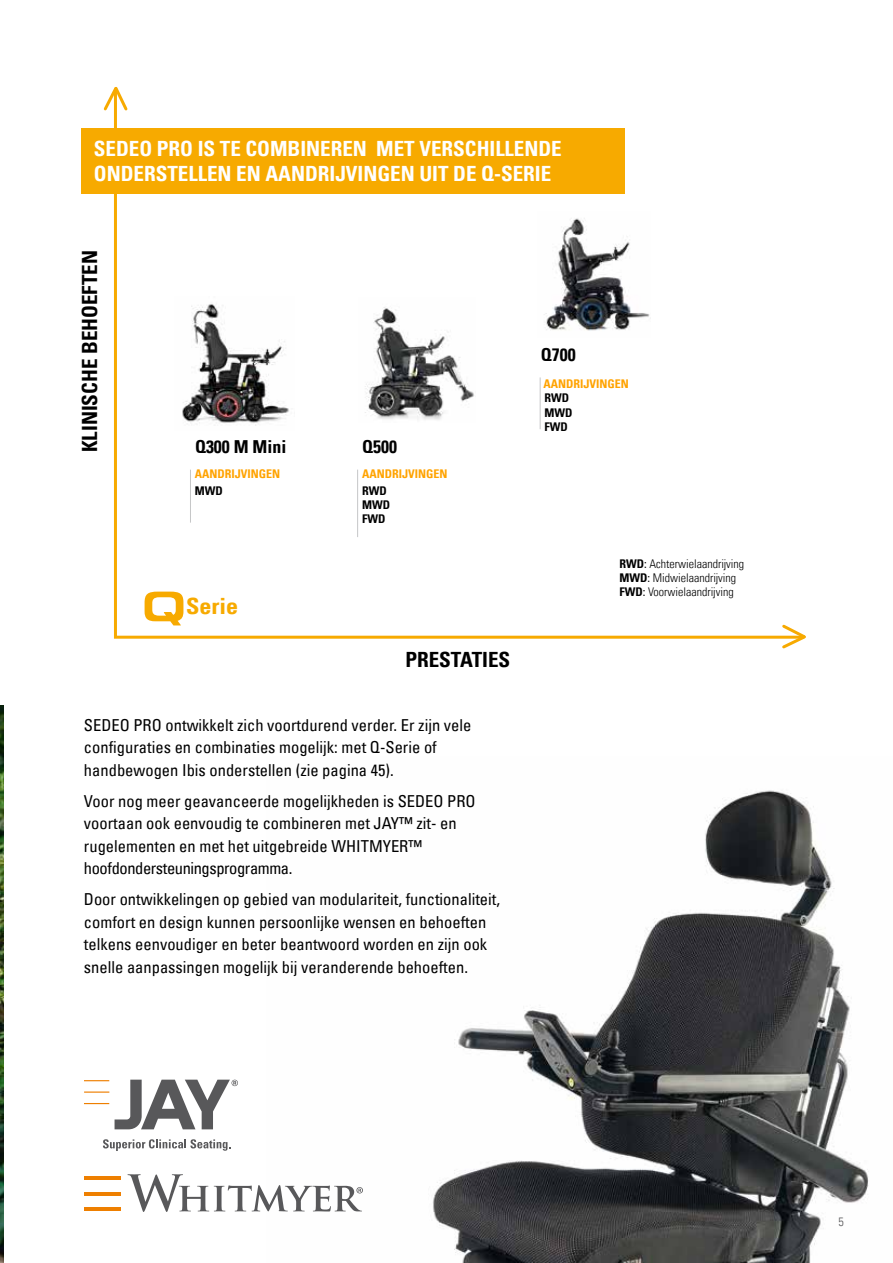
<style>
.page{position:relative;width:893px;height:1263px;background:#fff}
.page>*{position:absolute;margin:0;border:0;box-sizing:border-box;transform-origin:0 0}
.t1{font:22.35px "Univers Com 67 Bold Cond";color:#f7aa00;scale:1.07 1}
.t2{font:21px/25.2px "Univers Com 67 Bold Cond";color:#fff}
.t3{font:21px "Univers Com 67 Bold Cond";color:#000}
.t4{font:17.85px "Univers Com 67 Bold Cond";color:#000}
.t5{font:condensed 16.5px/22.5px "Univers Com 57";color:#000}
.t6{font:12px/14.4px "Univers Com 47 Light Cond";color:#000}
.t7{font:12px "Univers Com 67 Bold Cond";color:#ffa300}
.t8{font:12px/14.4px "Univers Com 67 Bold Cond";color:#000}
.t9{font:12px "Univers Com 47 Light Cond";color:#58585a}
.s1{font-family:"Univers Com 67 Bold Cond"}
.s2{font-family:"Univers Com 57";font-stretch:condensed}
</style>
<div class="page">
<img style="left:0;top:706px;width:4px;height:557px">
<img style="left:433px;top:790px;width:436px;height:473px">
<svg style="left:112px;top:113px;width:668px;height:526px"></svg>
<svg style="left:103px;top:87px;width:25px;height:26px"></svg>
<svg style="left:780px;top:624px;width:26px;height:25px"></svg>
<div style="left:81px;top:128px;width:543px;height:65px;background:#f7aa00"></div>
<hr style="left:84px;top:1091px;width:25px;height:2px;background:#ee7f00">
<svg style="left:84px;top:1103px;width:25px;height:1px"></svg>
<svg style="left:84px;top:1080px;width:25px;height:1px"></svg>
<svg style="left:115px;top:1080px;width:123px;height:49px"></svg>
<svg style="left:103px;top:1139px;width:127px;height:12px"></svg>
<hr style="left:84px;top:1192px;width:36px;height:3px;background:#ee7f00">
<hr style="left:84px;top:1208px;width:36px;height:3px;background:#ee7f00">
<hr style="left:84px;top:1176px;width:36px;height:3px;background:#ee7f00">
<svg style="left:127px;top:1174px;width:236px;height:38px"></svg>
<svg style="left:145px;top:592px;width:38px;height:33px"></svg>
<hr style="left:190px;top:470px;width:1px;height:53px;background:#c6c7c8">
<img style="left:175px;top:296px;width:120px;height:135px">
<p class="t2" style="left:94px;top:135px;width:469px">SEDEO PRO IS TE COMBINEREN MET VERSCHILLENDE<br>ONDERSTELLEN EN AANDRIJVINGEN UIT DE Q-SERIE</p>
<p class="t3" style="left:77px;top:452px;width:203px;rotate:-90deg">KLINISCHE BEHOEFTEN</p>
<p class="t4" style="left:195px;top:435px;width:93px">Q300 M Mini</p>
<p class="t8" style="left:195px;top:483px;width:29px">MWD</p>
<p class="t7" style="left:195px;top:467px;width:87px">AANDRIJVINGEN</p>
<h1 class="t1" style="left:186px;top:592px;width:50px">Serie</h1>
<p class="t4" style="left:362px;top:435px;width:36px">Q500</p>
<p class="t8" style="left:362px;top:483px;width:29px">RWD<br>MWD<br>FWD</p>
<p class="t7" style="left:362px;top:467px;width:87px">AANDRIJVINGEN</p>
<p class="t3" style="left:405px;top:647px;width:106px">PRESTATIES</p>
<p class="t5" style="left:84px;top:713px;width:389px">SEDEO PRO ontwikkelt zich voortdurend verder. Er zijn vele configuraties en combinaties mogelijk: met Q-Serie of handbewogen Ibis onderstellen (zie pagina 45).</p>
<p class="t5" style="left:84px;top:789px;width:393px">Voor nog meer geavanceerde mogelijkheden is SEDEO PRO voortaan ook eenvoudig te combineren met JAY™ zit- en rugelementen en met het uitgebreide WHITMYER™ hoofdondersteuningsprogramma.</p>
<p class="t5" style="left:84px;top:888px;width:418px">Door ontwikkelingen op gebied van modulariteit, functionaliteit, comfort en design kunnen persoonlijke wensen en behoeften telkens eenvoudiger en beter beantwoord worden en zijn ook snelle aanpassingen mogelijk bij veranderende behoeften.</p>
<p class="t4" style="left:541px;top:343px;width:36px">Q700</p>
<p class="t8" style="left:545px;top:391px;width:29px">RWD<br>MWD<br>FWD</p>
<p class="t7" style="left:543px;top:377px;width:87px">AANDRIJVINGEN</p>
<p class="t6" style="left:619px;top:556px;width:126px"><span class="s1">RWD</span><span class="s2">:</span> Achterwielaandrijving<br><span class="s1">MWD</span><span class="s2">:</span> Midwielaandrijving<br><span class="s1">FWD</span><span class="s2">:</span> Voorwielaandrijving</p>
<p class="t9" style="left:839px;top:1214px;width:7px">5</p>
</div>
